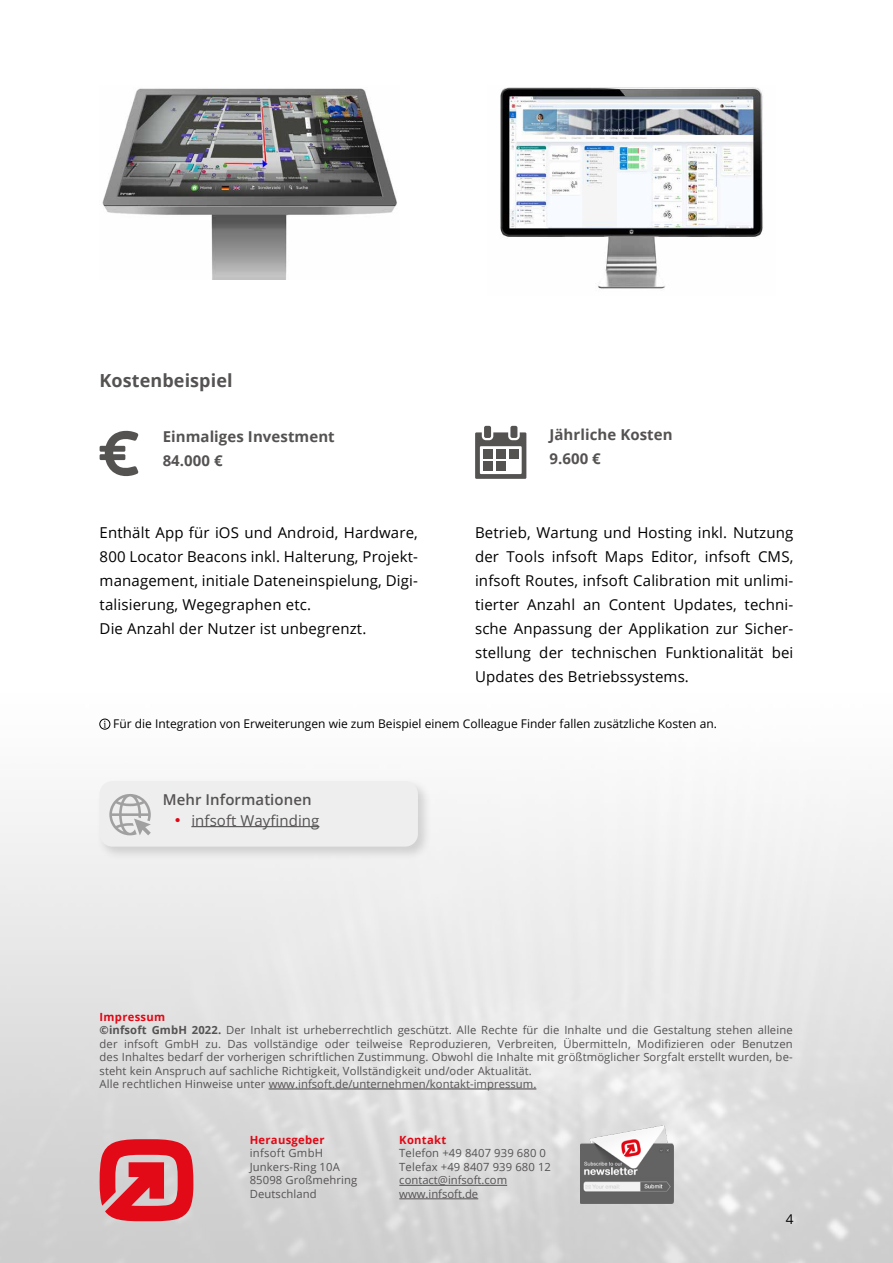
<style>
.page{position:relative;width:893px;height:1263px;background:#fff}
.page>*{position:absolute;margin:0;border:0;box-sizing:border-box;transform-origin:0 0}
.t1{font:700 18px "Open Sans";letter-spacing:.005em;color:#555252}
.t2{font:15px/24px "Open Sans";letter-spacing:.01em;color:#000}
.t3{font:700 15px/24px "Open Sans";letter-spacing:.005em;color:#555252}
.t4{font:15px "Open Sans";letter-spacing:.005em;color:#555252}
.t5{font:600 15px "Open Sans";letter-spacing:.005em;color:#555252}
.t6{font:13.5px "Open Sans";color:#000}
.t7{font:12px "Open Sans";color:#000}
.t8{font:11.25px/13.5px "Open Sans";letter-spacing:.01em;color:#555252}
.t9{font:700 11.25px "Open Sans";letter-spacing:.025em;color:#e30613}
.s1{font-family:"Arial";font-size:16.5px;color:#e30613}
.s2{font-weight:700;color:#e30613}
.s3{font-weight:700}
</style>
<div class="page">
<img style="left:0;top:718px;width:893px;height:545px">
<svg style="left:100px;top:1139px;width:93px;height:82px;background:#de4953"></svg>
<img style="left:580px;top:1125px;width:94px;height:78px">
<div style="left:100px;top:719px;width:10px;height:10px;border:1px solid #000;border-radius:50%"></div>
<svg style="left:104px;top:721px;width:2px;height:7px"></svg>
<hr style="left:269px;top:1088px;width:267px;height:1px;background:#555252">
<hr style="left:399px;top:1185px;width:108px;height:1px;background:#555252">
<hr style="left:399px;top:1198px;width:79px;height:1px;background:#555252">
<div style="left:484px;top:426px;width:7px;height:12px;background:#555252;border-radius:2px"></div>
<div style="left:510px;top:426px;width:7px;height:12px;background:#555252;border-radius:2px"></div>
<svg style="left:475px;top:432px;width:51px;height:47px"></svg>
<div style="left:496px;top:462px;width:9px;height:9px;background:#555252"></div>
<div style="left:509px;top:449px;width:10px;height:9px;background:#555252"></div>
<div style="left:496px;top:449px;width:9px;height:9px;background:#555252"></div>
<div style="left:97px;top:778px;width:334px;height:82px;background:#555252;opacity:.21"></div>
<div style="left:100px;top:781px;width:318px;height:66px;background:#eee;border-radius:13px"></div>
<hr style="left:191px;top:826px;width:128px;height:1px;background:#555252">
<svg style="left:109px;top:794px;width:42px;height:41px"></svg>
<img style="left:102px;top:88px;width:295px;height:191px">
<img style="left:500px;top:87px;width:263px;height:202px">
<svg style="left:100px;top:430px;width:39px;height:46px"></svg>
<h1 class="t1" style="left:100px;top:368px;width:134px">Kostenbeispiel</h1>
<h2 class="t3" style="left:163px;top:424px;width:174px">Einmaliges Investment<br>84.000 €</h2>
<h2 class="t3" style="left:549px;top:422px;width:125px">Jährliche Kosten<br>9.600 €</h2>
<h2 class="t2" style="left:100px;top:520px;width:320px">Enthält App für iOS und Android, Hardware, 800 Locator Beacons inkl. Halterung, Projekt&shy;management, initiale Dateneinspielung, Digi&shy;talisierung, Wegegraphen etc.<br>Die Anzahl der Nutzer ist unbegrenzt.</h2>
<p class="t2" style="left:475px;top:520px;width:320px;text-align:justify">Betrieb, Wartung und Hosting inkl. Nutzung der Tools infsoft Maps Editor, infsoft CMS, infsoft Routes, infsoft Calibration mit unlimi&shy;tierter Anzahl an Content Updates, techni&shy;sche Anpassung der Applikation zur Sicher&shy;stellung der technischen Funktionalität bei Updates des Betriebssystems.</p>
<p class="t7" style="left:113px;top:716px;width:605px">Für die Integration von Erweiterungen wie zum Beispiel einem Colleague Finder fallen zusätzliche Kosten an.</p>
<h2 class="t5" style="left:163px;top:789px;width:150px">Mehr Informationen</h2>
<h2 class="t4" style="left:175px;top:810px;width:146px"><span class="s1">•</span> infsoft Wayfinding</h2>
<p class="t8" style="left:100px;top:1009px;width:695px"><span class="s2">Impressum<br></span><span class="s3">©infsoft GmbH 2022.</span> Der Inhalt ist urheberrechtlich geschützt. Alle Rechte für die Inhalte und die Gestaltung stehen alleine der infsoft GmbH zu. Das vollständige oder teilweise Reproduzieren, Verbreiten, Übermitteln, Modifizieren oder Benutzen des Inhaltes bedarf der vorherigen schriftlichen Zustimmung. Obwohl die Inhalte mit größtmöglicher Sorgfalt erstellt wurden, be&shy;steht kein Anspruch auf sachliche Richtigkeit, Vollständigkeit und/oder Aktualität.<br>Alle rechtlichen Hinweise unter www.infsoft.de/unternehmen/kontakt-impressum.</p>
<p class="t9" style="left:250px;top:1132px;width:76px">Herausgeber</p>
<p class="t8" style="left:250px;top:1146px;width:109px">infsoft GmbH<br>Junkers-Ring 10A<br>85098 Großmehring<br>Deutschland</p>
<p class="t9" style="left:399px;top:1132px;width:49px">Kontakt</p>
<p class="t8" style="left:399px;top:1146px;width:153px">Telefon +49 8407 939 680 0<br>Telefax +49 8407 939 680 12 contact@infsoft.com www.infsoft.de</p>
<p class="t6" style="left:786px;top:1209px;width:9px">4</p>
</div>
